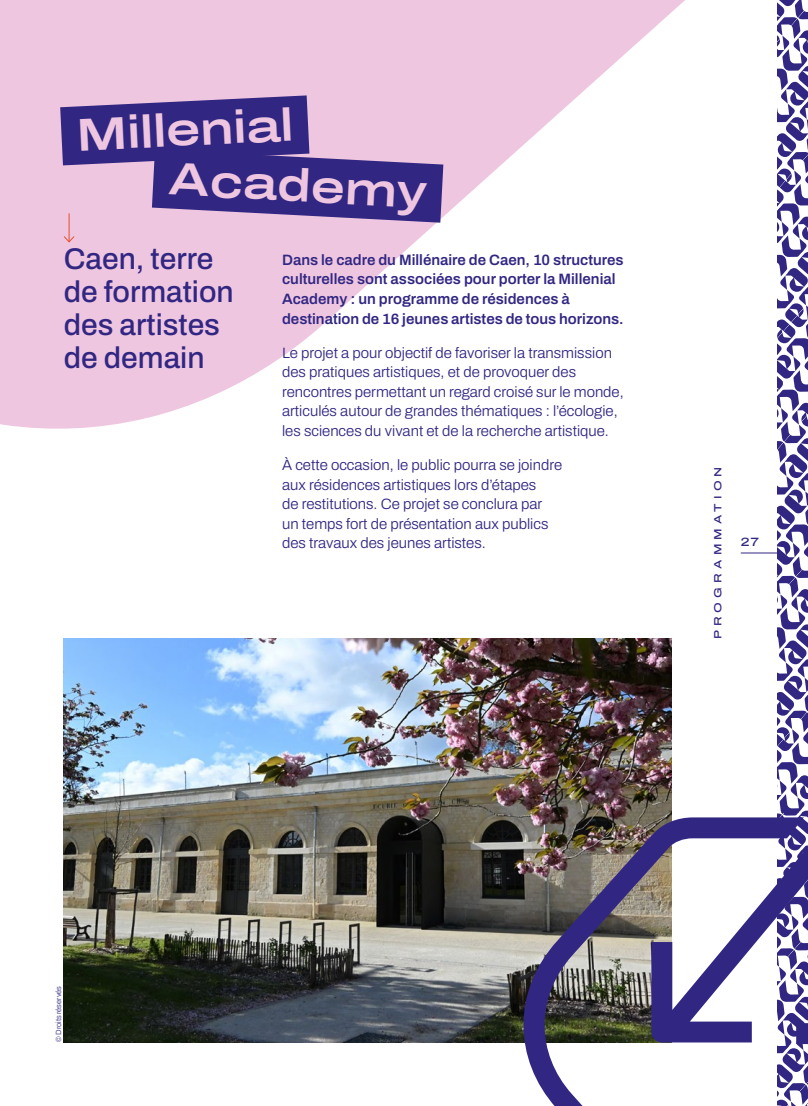
<style>
.page{position:relative;width:808px;height:1106px;background:#fff}
.page>*{position:absolute;margin:0;border:0;box-sizing:border-box;transform-origin:0 0}
.t1{font:600 46.05px "Archivo Expanded";color:#efc6df}
.t2{font:500 30px/33px "Archivo";color:#312783}
.t3{font:300 15px/19.5px "Archivo";color:#312783}
.t4{font:600 15px/19.5px "Archivo";color:#312783}
.t5{font:500 12px "Archivo Expanded";color:#312783}
.t6{font:500 10.5px "Archivo Expanded";letter-spacing:.4em;color:#312783}
.t7{font:300 7.5px "Archivo";color:#312783}
</style>
<div class="page">
<svg style="left:0;top:0;width:685px;height:429px;fill:#efc6df"></svg>
<hr style="left:741px;top:552px;width:36px;height:1px;background:#312783">
<svg style="left:63px;top:213px;width:12px;height:30px"></svg>
<img style="left:64px;top:638px;width:608px;height:404px">
<svg style="left:1px;top:64px;width:368px;height:133px"></svg>
<svg style="left:92px;top:117px;width:411px;height:138px"></svg>
<img style="left:512px;top:817px;width:139px;height:289px">
<svg style="left:651px;top:817px;width:126px;height:226px"></svg>
<svg style="left:777px;top:0;width:31px;height:381px"></svg>
<svg style="left:777px;top:381px;width:31px;height:431px"></svg>
<svg style="left:777px;top:812px;width:31px;height:294px;fill:#312783"></svg>
<h1 class="t1" style="left:74px;top:101px;width:219px;rotate:-3deg">Millenial</h1>
<h1 class="t1" style="left:170px;top:144px;width:261px;rotate:3deg">Academy</h1>
<h2 class="t2" style="left:64px;top:243px;width:171px">Caen, terre de formation des artistes de demain</h2>
<p class="t4" style="left:282px;top:250px;width:343px">Dans le cadre du Millénaire de Caen, 10 structures culturelles sont associées pour porter la Millenial Academy : un programme de résidences à destination de 16 jeunes artistes de tous horizons.</p>
<p class="t3" style="left:282px;top:343px;width:343px">Le projet a pour objectif de favoriser la transmission des pratiques artistiques, et de provoquer des rencontres permettant un regard croisé sur le monde, articulés autour de grandes thématiques : l’écologie, les sciences du vivant et de la recherche artistique.</p>
<p class="t3" style="left:282px;top:455px;width:281px">À cette occasion, le public pourra se joindre aux résidences artistiques lors d’étapes<br>de restitutions. Ce projet se conclura par un temps fort de présentation aux publics des travaux des jeunes artistes.</p>
<p class="t6" style="left:710px;top:639px;width:174px;rotate:-90deg">PROGRAMMATION</p>
<p class="t5" style="left:741px;top:533px;width:20px">27</p>
<p class="t7" style="left:53px;top:1042px;width:58px;rotate:-90deg">© Droits réservés</p>
</div>
